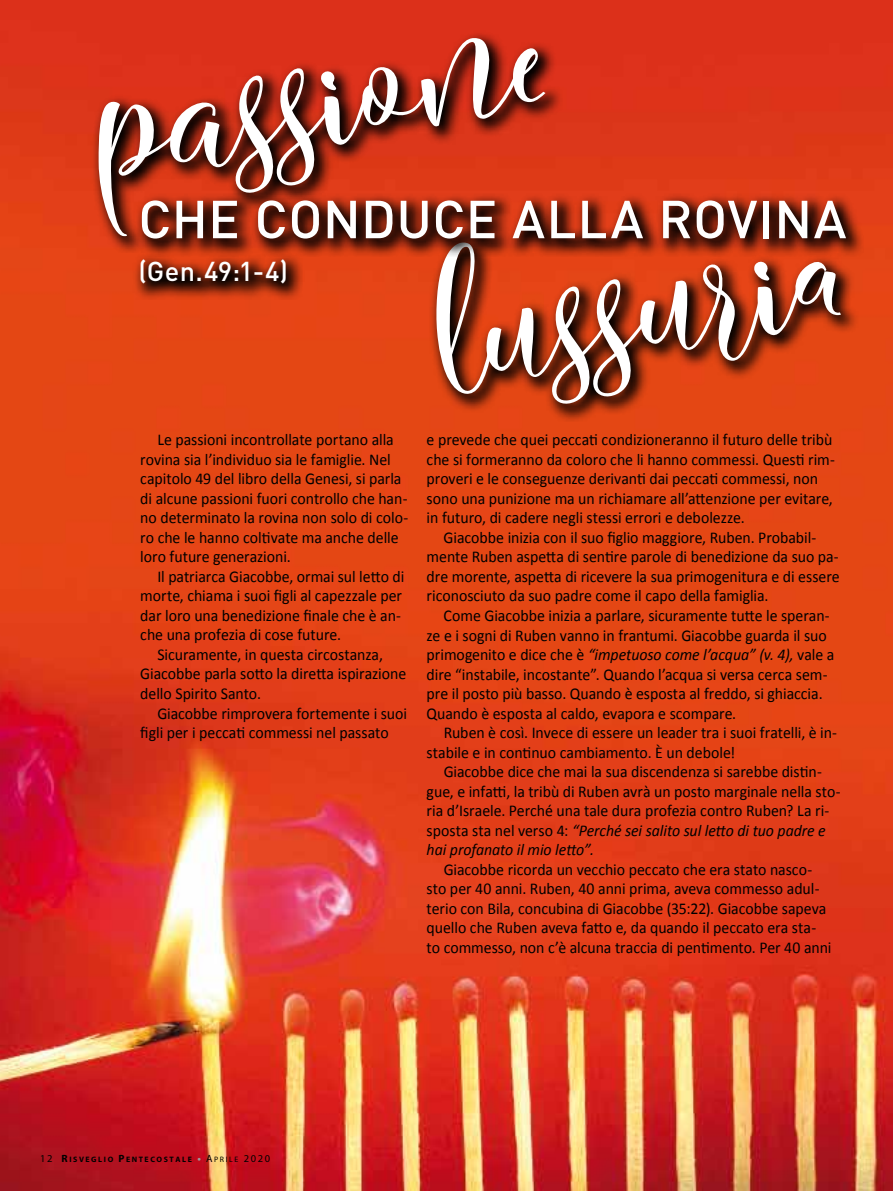
<style>
.page{position:relative;width:893px;height:1191px;background:#fff}
.page>*{position:absolute;margin:0;border:0;box-sizing:border-box;transform-origin:0 0}
.t1{font:147.6px/262.6px "Flitte";color:#fff}
.t2{font:500 52.65px "DIN";letter-spacing:.145em;color:#fff}
.t3{font:500 27px "DIN";color:#fff}
.t4{font:16.5px/19.5px "Calibri";letter-spacing:-.005em;color:#000;scale:.96 1}
.t5{font:700 7.8px "Myriad Pro";letter-spacing:.2em;color:#000}
.s1{font-style:italic}
.s2{font-weight:400;font-size:10.5px}
.s3{font-size:10.5px}
.s4{font-size:10.5px;color:#9c9d9f}
.s5{font-weight:400}
</style>
<div class="page">
<img style="left:0;top:0;width:893px;height:1191px">
<svg style="left:89px;top:29px;width:474px;height:224px;background:#a42612"></svg>
<svg style="left:427px;top:257px;width:431px;height:164px;background:#a3310e"></svg>
<svg style="left:132px;top:191px;width:732px;height:66px;background:#85240d"></svg>
<svg style="left:131px;top:249px;width:172px;height:51px;background:#982c0e"></svg>
<h1 class="t1" style="left:371px;top:-43px;width:427px;text-indent:-303px;rotate:-10deg">passione lussuria</h1>
<h2 class="t2" style="left:138px;top:185px;width:552px">CHE CONDUCE ALLA ROVINA</h2>
<h3 class="t3" style="left:138px;top:254px;width:151px">(GEN.49:1-4)</h3>
<p class="t4" style="left:140px;top:429px;width:281px;text-indent:17px">Le passioni incontrollate portano alla rovina sia l’individuo sia le famiglie. Nel capitolo 49 del libro della Genesi, si parla di alcune passioni fuori controllo che han&shy;no determinato la rovina non solo di colo&shy;ro che le hanno coltivate ma anche delle loro future generazioni.</p>
<p class="t4" style="left:140px;top:566px;width:277px;text-indent:17px">Il patriarca Giacobbe, ormai sul letto di morte, chiama i suoi figli al capezzale per dar loro una benedizione finale che è an&shy;che una profezia di cose future.</p>
<p class="t4" style="left:140px;top:644px;width:279px;text-indent:17px">Sicuramente, in questa circostanza,<br>Giacobbe parla sotto la diretta ispirazione dello Spirito Santo.</p>
<p class="t4" style="left:140px;top:702px;width:279px;text-indent:17px">Giacobbe rimprovera fortemente i suoi figli per i peccati commessi nel passato</p>
<p class="t4" style="left:427px;top:429px;width:427px">e prevede che quei peccati condizioneranno il futuro delle tribù che si formeranno da coloro che li hanno commessi. Questi rim&shy;proveri e le conseguenze derivanti dai peccati commessi, non sono una punizione ma un richiamare all’attenzione per evitare, in futuro, di cadere negli stessi errori e debolezze.</p>
<p class="t4" style="left:427px;top:527px;width:432px;text-indent:17px">Giacobbe inizia con il suo figlio maggiore, Ruben. Probabil&shy;mente Ruben aspetta di sentire parole di benedizione da suo pa&shy;dre morente, aspetta di ricevere la sua primogenitura e di essere riconosciuto da suo padre come il capo della famiglia.</p>
<p class="t4" style="left:427px;top:605px;width:426px;text-indent:17px">Come Giacobbe inizia a parlare, sicuramente tutte le speran&shy;ze e i sogni di Ruben vanno in frantumi. Giacobbe guarda il suo primogenito e dice che è <span class="s1">“impetuoso come l’acqua” (v. 4),</span> vale a dire “instabile, incostante”. Quando l’acqua si versa cerca sem&shy;pre il posto più basso. Quando è esposta al freddo, si ghiaccia.<br>Quando è esposta al caldo, evapora e scompare.</p>
<p class="t4" style="left:427px;top:722px;width:429px;text-indent:17px">Ruben è così. Invece di essere un leader tra i suoi fratelli, è in&shy;stabile e in continuo cambiamento. È un debole!</p>
<p class="t4" style="left:427px;top:761px;width:433px;text-indent:17px">Giacobbe dice che mai la sua discendenza si sarebbe distin&shy;gue, e infatti, la tribù di Ruben avrà un posto marginale nella sto&shy;ria d’Israele. Perché una tale dura profezia contro Ruben? La ri&shy;sposta sta nel verso 4: <span class="s1">“Perché sei salito sul letto di tuo padre e hai profanato il mio letto”.</span></p>
<p class="t4" style="left:427px;top:858px;width:423px;text-indent:17px">Giacobbe ricorda un vecchio peccato che era stato nasco&shy;sto per 40 anni. Ruben, 40 anni prima, aveva commesso adul&shy;terio con Bila, concubina di Giacobbe (35:22). Giacobbe sapeva quello che Ruben aveva fatto e, da quando il peccato era sta&shy;to commesso, non c’è alcuna traccia di pentimento. Per 40 anni</p>
<p class="t5" style="left:40px;top:1154px;width:231px"><span class="s2">12</span> <span class="s3">R</span>ISVEGLIO <span class="s3">P</span>ENTECOSTALE <span class="s4">•</span> <span class="s2">A</span><span class="s5">prile</span> <span class="s2">2020</span></p>
</div>
